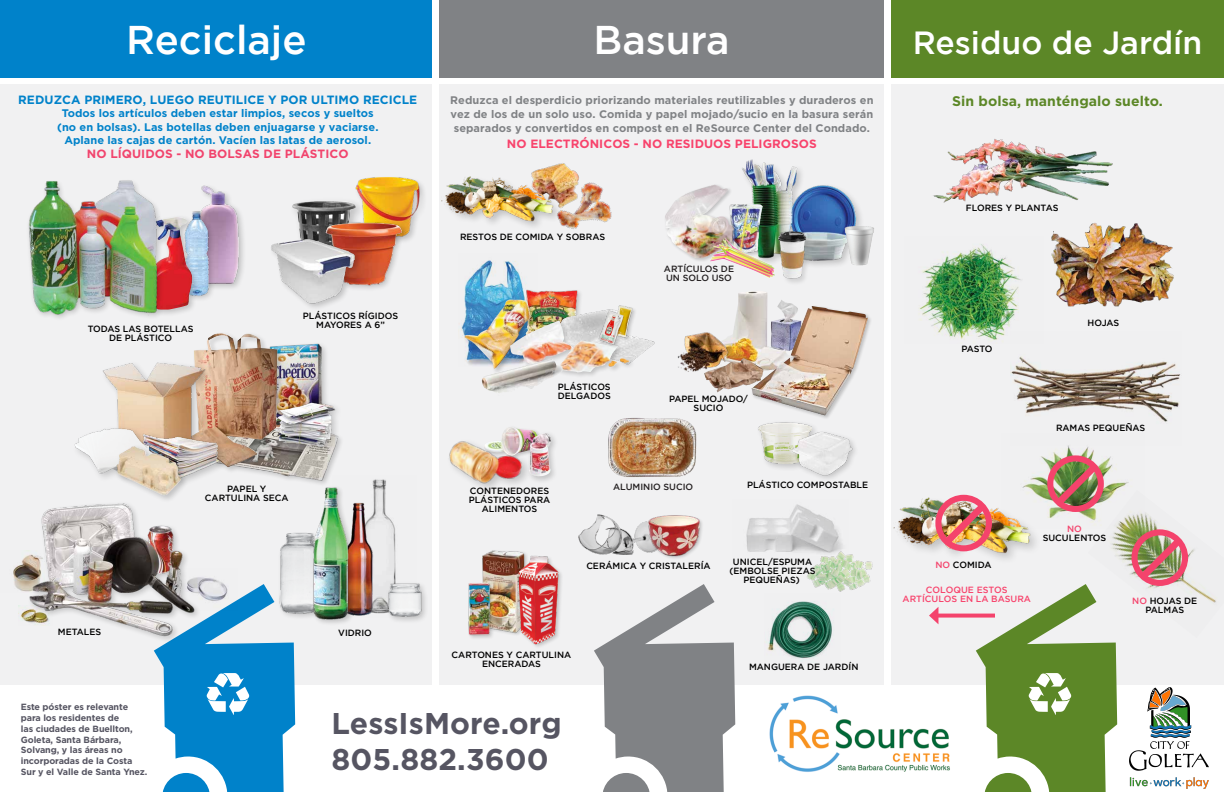
<style>
.page{position:relative;width:1224px;height:792px;background:#fff}
.page>*{position:absolute;margin:0;border:0;box-sizing:border-box;transform-origin:0 0}
.t1{font:500 40px "Gotham";color:#fff}
.t2{font:500 32px "Gotham";color:#fff}
.t3{font:700 30px/36px "Gotham HTF";letter-spacing:.005em;color:#565562}
.t4{font:700 14px "Gotham HTF";letter-spacing:.005em;color:#5c8727}
.t5{font:700 12px "Gotham HTF";letter-spacing:.005em;color:#0082ca}
.t6{font:700 12px "Gotham HTF";letter-spacing:.005em;color:#f8436c}
.t7{font:700 12px "Gotham HTF";letter-spacing:.005em;color:#f1446d}
.t8{font:700 11px/14.4px "Gotham HTF";letter-spacing:.005em;color:#808285;text-align:center}
.t9{font:700 11px/13.3px "Gotham HTF";letter-spacing:.005em;color:#0082ca;text-align:center}
.t10{font:500 9px/9px "Gotham";color:#000;text-align:center}
.t11{font:700 9px/10.8px "Gotham HTF";letter-spacing:-.01em;color:#565562}
.t12{font:500 9px/9px "Gotham";color:#231f20}
.t13{font:500 9px/9px "Gotham";color:#f8436c;text-align:center}
.t14{font:500 9px "Gotham";color:#f4436c}
.s1{color:#f4436c}
</style>
<div class="page">
<div style="left:891px;top:85px;width:333px;height:600px;background:#f1f1f2"></div>
<div style="left:891px;top:0;width:333px;height:78px;background:#5c8727"></div>
<svg style="left:976px;top:584px;width:141px;height:208px"></svg>
<img style="left:1011px;top:356px;width:170px;height:66px">
<img style="left:933px;top:139px;width:180px;height:64px">
<img style="left:1051px;top:223px;width:123px;height:84px">
<img style="left:919px;top:244px;width:102px;height:98px">
<div style="left:0;top:85px;width:432px;height:600px;background:#f1f1f2"></div>
<div style="left:0;top:0;width:432px;height:78px;background:#0082ca"></div>
<svg style="left:154px;top:584px;width:141px;height:208px"></svg>
<div style="left:187px;top:331px;width:158px;height:156px;background:#000;opacity:.2"></div>
<img style="left:227px;top:455px;width:115px;height:30px">
<img style="left:189px;top:333px;width:88px;height:134px">
<div style="left:100px;top:360px;width:113px;height:103px;background:#000;opacity:.2"></div>
<img style="left:102px;top:352px;width:106px;height:72px">
<div style="left:140px;top:431px;width:87px;height:57px;background:#000;opacity:.2"></div>
<img style="left:162px;top:424px;width:61px;height:63px">
<div style="left:275px;top:400px;width:68px;height:55px;background:#000;opacity:.2"></div>
<img style="left:271px;top:400px;width:71px;height:50px">
<div style="left:72px;top:425px;width:97px;height:60px;background:#000;opacity:.2"></div>
<img style="left:72px;top:418px;width:90px;height:63px">
<div style="left:114px;top:443px;width:75px;height:60px;background:#000;opacity:.2"></div>
<img style="left:116px;top:446px;width:21px;height:37px">
<img style="left:18px;top:493px;width:209px;height:151px">
<img style="left:13px;top:551px;width:47px;height:42px">
<img style="left:19px;top:606px;width:34px;height:20px">
<img style="left:174px;top:569px;width:63px;height:41px">
<img style="left:1032px;top:445px;width:97px;height:73px">
<img style="left:1047px;top:455px;width:57px;height:58px">
<img style="left:1088px;top:490px;width:129px;height:148px">
<img style="left:1132px;top:529px;width:56px;height:58px">
<div style="left:439px;top:85px;width:445px;height:600px;background:#f1f1f2"></div>
<div style="left:439px;top:0;width:445px;height:78px;background:#808285"></div>
<svg style="left:594px;top:584px;width:141px;height:208px"></svg>
<img style="left:482px;top:550px;width:22px;height:83px">
<div style="left:517px;top:555px;width:46px;height:94px;background:#000;opacity:.2"></div>
<img style="left:504px;top:551px;width:59px;height:94px">
<div style="left:467px;top:582px;width:28px;height:58px;background:#e9e9ea"></div>
<img style="left:468px;top:565px;width:34px;height:73px">
<img style="left:504px;top:427px;width:24px;height:11px">
<div style="left:447px;top:438px;width:86px;height:56px;background:#000;opacity:.2"></div>
<img style="left:447px;top:432px;width:78px;height:62px">
<div style="left:526px;top:430px;width:33px;height:54px;background:#000;opacity:.2"></div>
<img style="left:528px;top:433px;width:23px;height:44px">
<img style="left:767px;top:601px;width:65px;height:58px">
<img style="left:807px;top:554px;width:66px;height:38px">
<img style="left:746px;top:504px;width:103px;height:62px">
<div style="left:756px;top:419px;width:64px;height:53px;background:#000;opacity:.2"></div>
<img style="left:756px;top:420px;width:55px;height:44px">
<img style="left:777px;top:425px;width:78px;height:54px">
<div style="left:648px;top:514px;width:56px;height:46px;background:#000;opacity:.2"></div>
<img style="left:669px;top:514px;width:32px;height:44px">
<img style="left:578px;top:514px;width:91px;height:46px">
<img style="left:201px;top:185px;width:42px;height:103px">
<div style="left:183px;top:209px;width:33px;height:93px;background:#000;opacity:.2"></div>
<img style="left:183px;top:208px;width:29px;height:90px">
<div style="left:147px;top:214px;width:53px;height:103px;background:#000;opacity:.2"></div>
<img style="left:164px;top:217px;width:29px;height:93px">
<div style="left:26px;top:178px;width:138px;height:143px;background:#000;opacity:.2"></div>
<img style="left:26px;top:180px;width:133px;height:135px">
<div style="left:277px;top:531px;width:50px;height:90px;background:#f0f0f1"></div>
<img style="left:273px;top:533px;width:26px;height:83px">
<img style="left:333px;top:475px;width:63px;height:139px">
<img style="left:299px;top:481px;width:70px;height:142px">
<div style="left:386px;top:581px;width:43px;height:43px;background:#ededee"></div>
<img style="left:386px;top:580px;width:38px;height:40px">
<img style="left:461px;top:260px;width:61px;height:72px">
<img style="left:518px;top:283px;width:63px;height:36px">
<img style="left:553px;top:298px;width:102px;height:60px">
<div style="left:463px;top:298px;width:74px;height:77px;background:#000;opacity:.2"></div>
<img style="left:464px;top:300px;width:66px;height:69px">
<div style="left:508px;top:319px;width:128px;height:60px;background:#000;opacity:.2"></div>
<img style="left:510px;top:320px;width:65px;height:48px">
<img style="left:556px;top:341px;width:74px;height:31px">
<img style="left:480px;top:359px;width:71px;height:34px">
<img style="left:608px;top:418px;width:89px;height:59px">
<img style="left:734px;top:291px;width:60px;height:67px">
<img style="left:704px;top:358px;width:46px;height:34px">
<div style="left:750px;top:305px;width:123px;height:115px;background:#000;opacity:.2"></div>
<img style="left:752px;top:306px;width:116px;height:109px">
<svg style="left:938px;top:614px;width:57px;height:4px"></svg>
<svg style="left:929px;top:607px;width:9px;height:17px"></svg>
<div style="left:892px;top:495px;width:150px;height:70px;background:#f1f1f2"></div>
<img style="left:893px;top:477px;width:141px;height:81px">
<img style="left:935px;top:495px;width:57px;height:57px">
<img style="left:563px;top:182px;width:49px;height:47px">
<div style="left:663px;top:183px;width:81px;height:80px;background:#000;opacity:.2"></div>
<img style="left:665px;top:185px;width:72px;height:73px">
<img style="left:737px;top:159px;width:124px;height:105px">
<div style="left:728px;top:203px;width:39px;height:54px;background:#000;opacity:.2"></div>
<img style="left:725px;top:203px;width:38px;height:31px">
<img style="left:766px;top:228px;width:53px;height:54px">
<img style="left:596px;top:304px;width:44px;height:47px">
<img style="left:677px;top:329px;width:59px;height:43px">
<img style="left:769px;top:695px;width:181px;height:77px">
<img style="left:556px;top:163px;width:33px;height:50px">
<div style="left:441px;top:175px;width:122px;height:56px;background:#000;opacity:.2"></div>
<img style="left:442px;top:164px;width:114px;height:62px">
<div style="left:354px;top:176px;width:73px;height:71px;background:#000;opacity:.2"></div>
<img style="left:354px;top:178px;width:73px;height:69px">
<div style="left:288px;top:197px;width:78px;height:75px;background:#000;opacity:.2"></div>
<img style="left:289px;top:201px;width:67px;height:27px">
<img style="left:318px;top:216px;width:91px;height:73px">
<img style="left:271px;top:228px;width:100px;height:80px">
<img style="left:843px;top:224px;width:31px;height:42px">
<img style="left:705px;top:234px;width:76px;height:48px">
<img style="left:1129px;top:687px;width:80px;height:102px">
<h1 class="t1" style="left:126px;top:17px;width:182px">Reciclaje</h1>
<h3 class="t5" style="left:18px;top:92px;width:401px">REDUZCA PRIMERO, LUEGO REUTILICE Y POR ULTIMO RECICLE</h3>
<p class="t9" style="left:57px;top:107px;width:323px">Todos los artículos deben estar limpios, secos y sueltos (no en bolsas). Las botellas deben enjuagarse y vaciarse.<br>Aplane las cajas de cartón. Vacíen las latas de aerosol.</p>
<h3 class="t7" style="left:87px;top:147px;width:263px">NO LÍQUIDOS - NO BOLSAS DE PLÁSTICO</h3>
<p class="t10" style="left:88px;top:325px;width:107px">TODAS LAS BOTELLAS<br>DE PLÁSTICO</p>
<p class="t10" style="left:303px;top:312px;width:97px">PLÁSTICOS RÍGIDOS<br>MAYORES A 6”</p>
<p class="t10" style="left:58px;top:627px;width:45px">METALES</p>
<p class="t10" style="left:205px;top:484px;width:85px">PAPEL Y<br>CARTULINA SECA</p>
<p class="t10" style="left:338px;top:628px;width:35px">VIDRIO</p>
<h1 class="t1" style="left:594px;top:17px;width:138px">Basura</h1>
<p class="t8" style="left:450px;top:92px;width:425px">Reduzca el desperdicio priorizando materiales reutilizables y duraderos en vez de los de un solo uso. Comida y papel mojado/sucio en la basura serán separados y convertidos en compost en el ReSource Center del Condado.</p>
<h3 class="t6" style="left:507px;top:137px;width:311px">NO ELECTRÓNICOS - NO RESIDUOS PELIGROSOS</h3>
<p class="t10" style="left:460px;top:232px;width:147px">RESTOS DE COMIDA Y SOBRAS</p>
<p class="t10" style="left:558px;top:382px;width:54px;text-align:left">PLÁSTICOS<br>DELGADOS</p>
<p class="t12" style="left:664px;top:264px;width:72px">ARTÍCULOS DE<br>UN SOLO USO</p>
<p class="t10" style="left:669px;top:395px;width:80px">PAPEL MOJADO/<br>SUCIO</p>
<p class="t10" style="left:469px;top:486px;width:83px">CONTENEDORES<br>PLÁSTICOS PARA<br>ALIMENTOS</p>
<p class="t12" style="left:613px;top:482px;width:82px">ALUMINIO SUCIO</p>
<p class="t10" style="left:747px;top:480px;width:123px">PLÁSTICO COMPOSTABLE</p>
<p class="t10" style="left:586px;top:561px;width:126px">CERÁMICA Y CRISTALERÍA</p>
<p class="t10" style="left:730px;top:557px;width:87px">UNICEL/ESPUMA (EMBOLSE PIEZAS<br>PEQUEÑAS)</p>
<p class="t10" style="left:452px;top:650px;width:121px">CARTONES Y CARTULINA<br>ENCERADAS</p>
<p class="t10" style="left:749px;top:662px;width:111px">MANGUERA DE JARDÍN</p>
<p class="t11" style="left:21px;top:701px;width:128px">Este póster es relevante para los residentes de<br>las ciudades de Buellton,<br>Goleta, Santa Bárbara,<br>Solvang, y las áreas no incorporadas de la Costa<br>Sur y el Valle de Santa Ynez.</p>
<h3 class="t3" style="left:332px;top:704px;width:232px">LessIsMore.org<br>805.882.3600</h3>
<h2 class="t2" style="left:913px;top:25px;width:291px">Residuo de Jardín</h2>
<h3 class="t4" style="left:952px;top:93px;width:212px">Sin bolsa, manténgalo suelto.</h3>
<p class="t10" style="left:966px;top:203px;width:94px">FLORES Y PLANTAS</p>
<p class="t10" style="left:961px;top:344px;width:33px">PASTO</p>
<p class="t10" style="left:1088px;top:319px;width:33px">HOJAS</p>
<p class="t10" style="left:1056px;top:423px;width:91px">RAMAS PEQUEÑAS</p>
<p class="t10" style="left:936px;top:560px;width:57px"><span class="s1">NO</span> COMIDA</p>
<p class="t13" style="left:903px;top:585px;width:130px">COLOQUE ESTOS<br>ARTÍCULOS EN LA BASURA</p>
<p class="t14" style="left:1067px;top:523px;width:16px">NO</p>
<p class="t10" style="left:1043px;top:533px;width:65px">SUCULENTOS</p>
<p class="t10" style="left:1132px;top:596px;width:67px"><span class="s1">NO</span> HOJAS DE<br>PALMAS</p>
</div>
